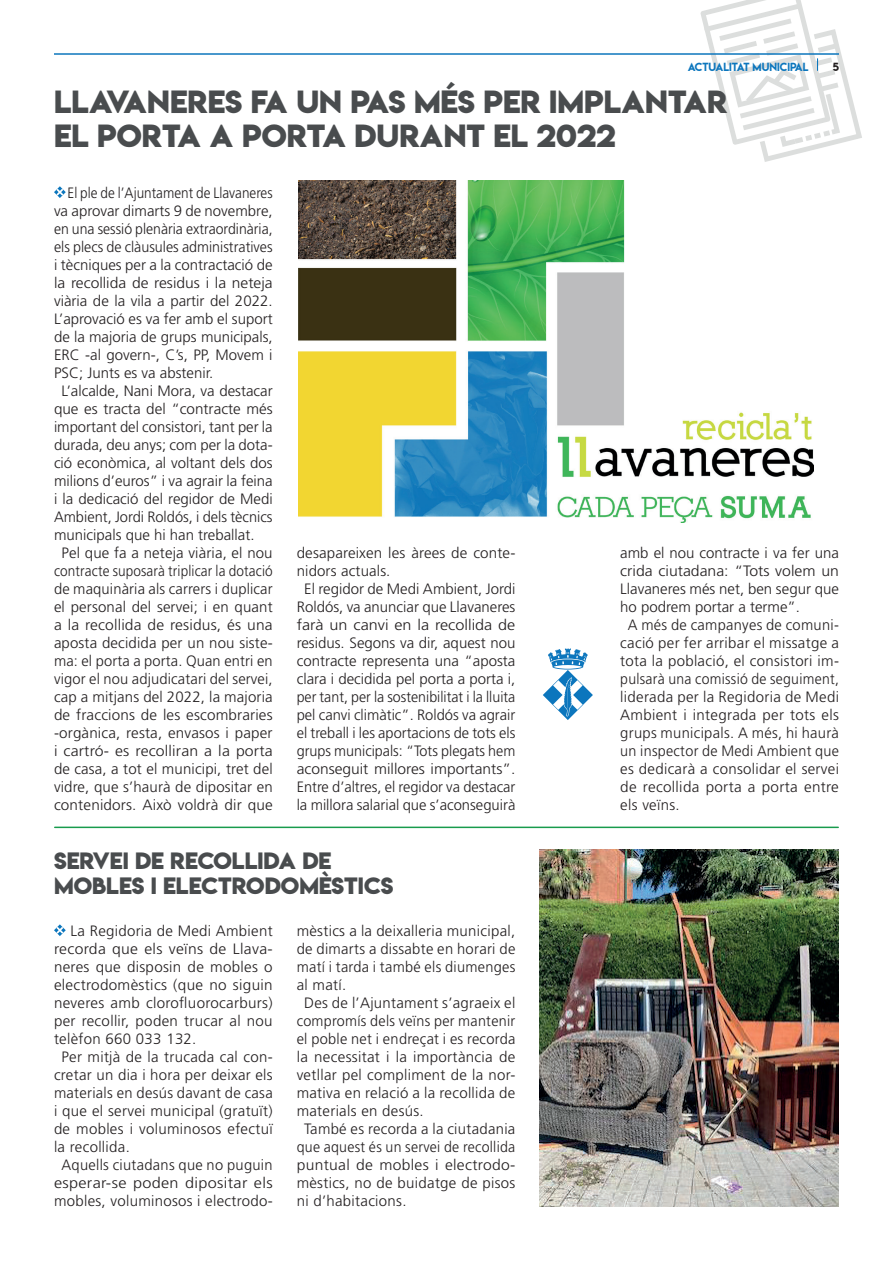
<style>
.page{position:relative;width:893px;height:1263px;background:#fff}
.page>*{position:absolute;margin:0;border:0;box-sizing:border-box;transform-origin:0 0}
.t1{font:28.5px/34.2px "Lemon Milkbold";color:#494c4e}
.t2{font:21px/25.2px "Lemon Milkbold";color:#494c4e}
.t3{font:300 15px "Frutiger LT Std";letter-spacing:.01em;color:#231f20}
.t4{font:300 15px "Frutiger LT Std";letter-spacing:.01em;color:#231f20;scale:1.04 1}
.t5{font:300 15px "Frutiger LT Std";letter-spacing:.01em;color:#231f20;scale:.96 1}
.t6{font:300 15px "Frutiger LT Std";letter-spacing:.01em;color:#231f20;scale:.95 1}
.t7{font:300 15px "Frutiger LT Std";letter-spacing:.01em;color:#231f20;scale:.94 1}
.t8{font:300 15px "Frutiger LT Std";letter-spacing:.01em;color:#231f20;scale:1.08 1}
.t9{font:300 15px "Frutiger LT Std";letter-spacing:.01em;color:#231f20;scale:1.05 1}
.t10{font:300 15px "Frutiger LT Std";letter-spacing:.01em;color:#231f20;scale:.91 1}
.t11{font:300 15px "Frutiger LT Std";letter-spacing:.01em;color:#231f20;scale:.9 1}
.t12{font:300 15px "Frutiger LT Std";letter-spacing:.01em;color:#231f20;scale:.93 1}
.t13{font:300 15px "Frutiger LT Std";letter-spacing:.01em;color:#231f20;scale:1.06 1}
.t14{font:10.5px "Lemon Milk";color:#0c76bd}
.t15{font:10.5px "Lemon Milk";color:#231f20}
</style>
<div class="page">
<hr style="left:54px;top:54px;width:785px;height:1px;background:#0c76bd">
<svg style="left:700px;top:0;width:162px;height:162px"></svg>
<hr style="left:55px;top:827px;width:783px;height:1px;background:#189b4d">
<svg style="left:54px;top:186px;width:12px;height:12px"></svg>
<svg style="left:543px;top:648px;width:50px;height:72px"></svg>
<svg style="left:54px;top:924px;width:12px;height:12px"></svg>
<img style="left:539px;top:849px;width:300px;height:357px">
<img style="left:299px;top:180px;width:514px;height:342px">
<p class="t14" style="left:688px;top:59px;width:122px">ACTUALITAT MUNICIPAL</p>
<p class="t15" style="left:833px;top:59px;width:8px">5</p>
<h1 class="t1" style="left:54px;top:85px;width:675px">LLAVANERES FA UN PAS MÉS PER IMPLANTAR<br>EL PORTA A PORTA DURANT EL 2022</h1>
<p class="t11" style="left:68px;top:184px;width:229px">El ple de l’Ajuntament de Llavaneres</p>
<p class="t3" style="left:54px;top:202px;width:220px">va aprovar dimarts 9 de novembre,</p>
<p class="t7" style="left:54px;top:220px;width:234px">en una sessió plenària extraordinària,</p>
<p class="t6" style="left:54px;top:238px;width:232px">els plecs de clàusules administratives</p>
<p class="t3" style="left:54px;top:256px;width:220px">i tècniques per a la contractació de</p>
<p class="t4" style="left:54px;top:274px;width:212px">la recollida de residus i la neteja</p>
<p class="t3" style="left:54px;top:292px;width:220px">viària de la vila a partir del 2022.</p>
<p class="t3" style="left:54px;top:310px;width:220px">L’aprovació es va fer amb el suport</p>
<p class="t3" style="left:54px;top:328px;width:220px">de la majoria de grups municipals,</p>
<p class="t3" style="left:54px;top:346px;width:220px">ERC -al govern-, C’s, PP, Movem i</p>
<p class="t3" style="left:54px;top:364px;width:161px">PSC; Junts es va abstenir.</p>
<p class="t3" style="left:62px;top:382px;width:213px">L’alcalde, Nani Mora, va destacar</p>
<p class="t3" style="left:54px;top:400px;width:220px">que es tracta del “contracte més</p>
<p class="t3" style="left:54px;top:418px;width:220px">important del consistori, tant per la</p>
<p class="t3" style="left:54px;top:436px;width:220px">durada, deu anys; com per la dota-</p>
<p class="t3" style="left:54px;top:454px;width:220px">ció econòmica, al voltant dels dos</p>
<p class="t3" style="left:54px;top:472px;width:220px">milions d’euros” i va agrair la feina</p>
<p class="t3" style="left:54px;top:490px;width:220px">i la dedicació del regidor de Medi</p>
<p class="t3" style="left:54px;top:508px;width:220px">Ambient, Jordi Roldós, i dels tècnics</p>
<p class="t3" style="left:54px;top:526px;width:202px">municipals que hi han treballat.</p>
<p class="t3" style="left:62px;top:544px;width:213px">Pel que fa a neteja viària, el nou</p>
<p class="t10" style="left:54px;top:562px;width:242px">contracte suposarà triplicar la dotació</p>
<p class="t3" style="left:54px;top:580px;width:220px">de maquinària als carrers i duplicar</p>
<p class="t3" style="left:54px;top:598px;width:220px">el personal del servei; i en quant</p>
<p class="t4" style="left:54px;top:616px;width:212px">a la recollida de residus, és una</p>
<p class="t3" style="left:54px;top:634px;width:220px">aposta decidida per un nou siste-</p>
<p class="t3" style="left:54px;top:652px;width:220px">ma: el porta a porta. Quan entri en</p>
<p class="t3" style="left:54px;top:670px;width:220px">vigor el nou adjudicatari del servei,</p>
<p class="t3" style="left:54px;top:688px;width:220px">cap a mitjans del 2022, la majoria</p>
<p class="t3" style="left:54px;top:706px;width:220px">de fraccions de les escombraries</p>
<p class="t3" style="left:54px;top:724px;width:220px">-orgànica, resta, envasos i paper</p>
<p class="t13" style="left:54px;top:742px;width:208px">i cartró- es recolliran a la porta</p>
<p class="t3" style="left:54px;top:760px;width:220px">de casa, a tot el municipi, tret del</p>
<p class="t3" style="left:54px;top:778px;width:220px">vidre, que s’haurà de dipositar en</p>
<p class="t3" style="left:54px;top:796px;width:220px">contenidors. Això voldrà dir que</p>
<p class="t3" style="left:620px;top:544px;width:220px">amb el nou contracte i va fer una</p>
<p class="t9" style="left:620px;top:562px;width:210px">crida ciutadana: “Tots volem un</p>
<p class="t3" style="left:620px;top:580px;width:220px">Llavaneres més net, ben segur que</p>
<p class="t3" style="left:620px;top:598px;width:181px">ho podrem portar a terme”.</p>
<p class="t3" style="left:628px;top:616px;width:213px">A més de campanyes de comuni-</p>
<p class="t3" style="left:620px;top:634px;width:220px">cació per fer arribar el missatge a</p>
<p class="t3" style="left:620px;top:652px;width:220px">tota la població, el consistori im-</p>
<p class="t12" style="left:620px;top:670px;width:237px">pulsarà una comissió de seguiment,</p>
<p class="t3" style="left:620px;top:688px;width:220px">liderada per la Regidoria de Medi</p>
<p class="t3" style="left:620px;top:706px;width:220px">Ambient i integrada per tots els</p>
<p class="t3" style="left:620px;top:724px;width:220px">grups municipals. A més, hi haurà</p>
<p class="t5" style="left:620px;top:742px;width:229px">un inspector de Medi Ambient que</p>
<p class="t3" style="left:620px;top:760px;width:220px">es dedicarà a consolidar el servei</p>
<p class="t3" style="left:620px;top:778px;width:220px">de recollida porta a porta entre</p>
<p class="t3" style="left:620px;top:796px;width:61px">els veïns.</p>
<p class="t3" style="left:297px;top:544px;width:220px">desapareixen les àrees de conte-</p>
<p class="t3" style="left:297px;top:562px;width:95px">nidors actuals.</p>
<p class="t3" style="left:304px;top:580px;width:213px">El regidor de Medi Ambient, Jordi</p>
<p class="t3" style="left:297px;top:598px;width:220px">Roldós, va anunciar que Llavaneres</p>
<p class="t8" style="left:297px;top:616px;width:204px">farà un canvi en la recollida de</p>
<p class="t3" style="left:297px;top:634px;width:220px">residus. Segons va dir, aquest nou</p>
<p class="t3" style="left:297px;top:652px;width:220px">contracte representa una “aposta</p>
<p class="t3" style="left:297px;top:670px;width:220px">clara i decidida pel porta a porta i,</p>
<p class="t6" style="left:297px;top:688px;width:232px">per tant, per la sostenibilitat i la lluita</p>
<p class="t3" style="left:297px;top:706px;width:220px">pel canvi climàtic”. Roldós va agrair</p>
<p class="t3" style="left:297px;top:724px;width:220px">el treball i les aportacions de tots els</p>
<p class="t5" style="left:297px;top:742px;width:229px">grups municipals: “Tots plegats hem</p>
<p class="t4" style="left:297px;top:760px;width:212px">aconseguit millores importants”.</p>
<p class="t3" style="left:297px;top:778px;width:220px">Entre d’altres, el regidor va destacar</p>
<p class="t3" style="left:297px;top:796px;width:220px">la millora salarial que s’aconseguirà</p>
<h2 class="t2" style="left:54px;top:848px;width:341px">SERVEI DE RECOLLIDA DE<br>MOBLES I ELECTRODOMÈSTICS</h2>
<p class="t3" style="left:70px;top:922px;width:204px">La Regidoria de Medi Ambient</p>
<p class="t9" style="left:54px;top:940px;width:210px">recorda que els veïns de Llava-</p>
<p class="t3" style="left:54px;top:958px;width:220px">neres que disposin de mobles o</p>
<p class="t3" style="left:54px;top:976px;width:220px">electrodomèstics (que no siguin</p>
<p class="t3" style="left:54px;top:994px;width:220px">neveres amb clorofluorocarburs)</p>
<p class="t3" style="left:54px;top:1012px;width:220px">per recollir, poden trucar al nou</p>
<p class="t3" style="left:54px;top:1030px;width:144px">telèfon 660 033 132.</p>
<p class="t3" style="left:62px;top:1048px;width:213px">Per mitjà de la trucada cal con-</p>
<p class="t3" style="left:54px;top:1066px;width:220px">cretar un dia i hora per deixar els</p>
<p class="t3" style="left:54px;top:1084px;width:220px">materials en desús davant de casa</p>
<p class="t3" style="left:54px;top:1102px;width:220px">i que el servei municipal (gratuït)</p>
<p class="t3" style="left:54px;top:1120px;width:220px">de mobles i voluminosos efectuï</p>
<p class="t3" style="left:54px;top:1138px;width:77px">la recollida.</p>
<p class="t3" style="left:62px;top:1156px;width:213px">Aquells ciutadans que no puguin</p>
<p class="t8" style="left:54px;top:1174px;width:204px">esperar-se poden dipositar els</p>
<p class="t3" style="left:54px;top:1192px;width:220px">mobles, voluminosos i electrodo-</p>
<p class="t3" style="left:297px;top:922px;width:220px">mèstics a la deixalleria municipal,</p>
<p class="t3" style="left:297px;top:940px;width:220px">de dimarts a dissabte en horari de</p>
<p class="t3" style="left:297px;top:958px;width:220px">matí i tarda i també els diumenges</p>
<p class="t3" style="left:297px;top:976px;width:51px">al matí.</p>
<p class="t3" style="left:304px;top:994px;width:213px">Des de l’Ajuntament s’agraeix el</p>
<p class="t5" style="left:297px;top:1012px;width:229px">compromís dels veïns per mantenir</p>
<p class="t3" style="left:297px;top:1030px;width:220px">el poble net i endreçat i es recorda</p>
<p class="t3" style="left:297px;top:1048px;width:220px">la necessitat i la importància de</p>
<p class="t3" style="left:297px;top:1066px;width:220px">vetllar pel compliment de la nor-</p>
<p class="t3" style="left:297px;top:1084px;width:220px">mativa en relació a la recollida de</p>
<p class="t3" style="left:297px;top:1102px;width:129px">materials en desús.</p>
<p class="t3" style="left:304px;top:1120px;width:213px">També es recorda a la ciutadania</p>
<p class="t7" style="left:297px;top:1138px;width:234px">que aquest és un servei de recollida</p>
<p class="t4" style="left:297px;top:1156px;width:212px">puntual de mobles i electrodo-</p>
<p class="t3" style="left:297px;top:1174px;width:220px">mèstics, no de buidatge de pisos</p>
<p class="t3" style="left:297px;top:1192px;width:111px">ni d’habitacions.</p>
</div>
